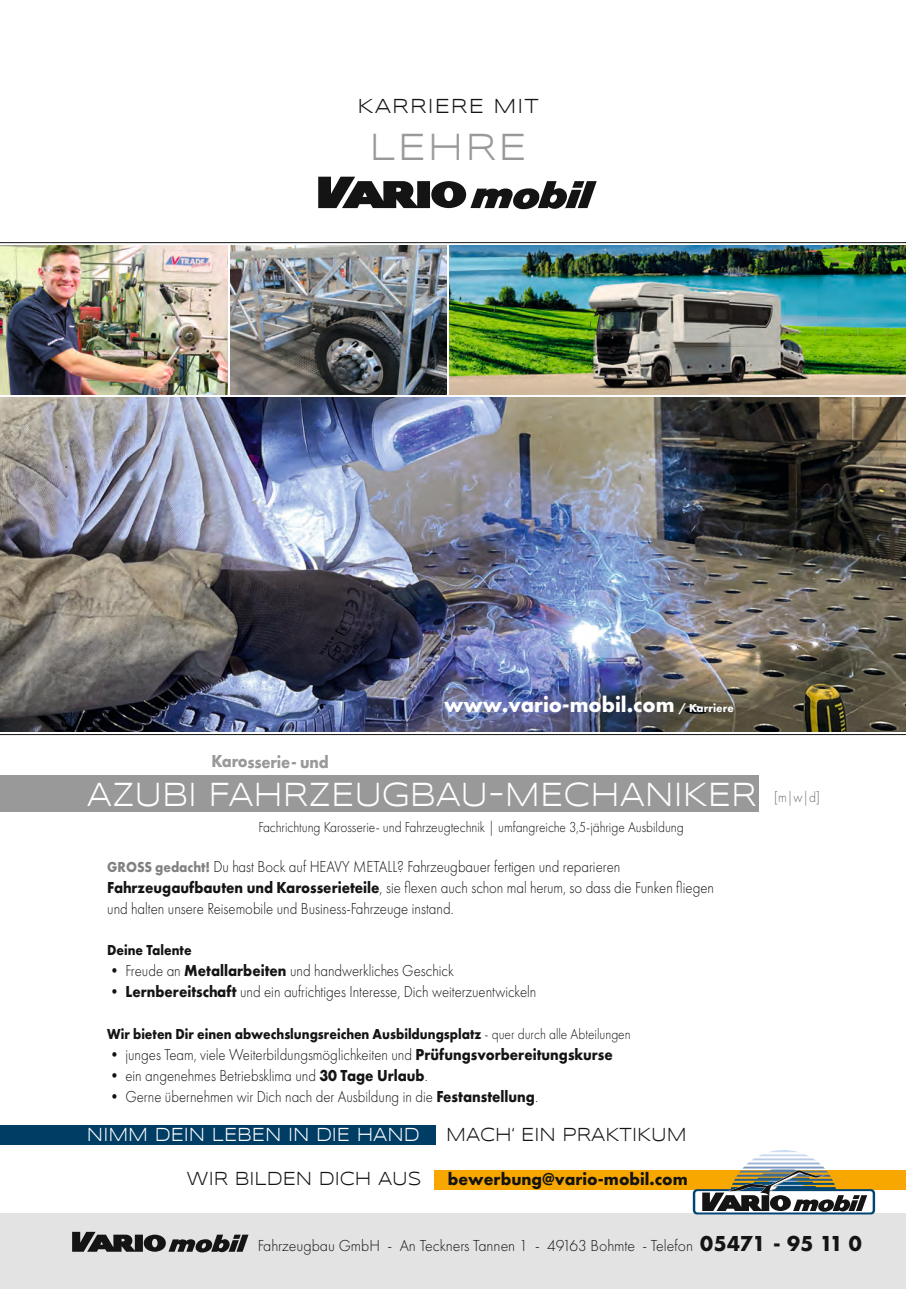
<style>
.page{position:relative;width:906px;height:1289px;background:#fff}
.page>*{position:absolute;margin:0;border:0;box-sizing:border-box;transform-origin:0 0}
.t1{font:39px "Syncopate";letter-spacing:.05em;color:#999;scale:.96 1}
.t2{font:34.5px "Syncopate";color:#fff;scale:.9 1}
.t3{font:700 22.5px "Futura PT";color:#fff;scale:.96 1}
.t4{font:21px "Syncopate";letter-spacing:.05em;color:#131413;scale:.96 1}
.t5{font:19.5px "Syncopate";color:#131413;scale:.9 1}
.t6{font:19.5px "Syncopate";color:#fff;scale:.9 1}
.t7{font:700 18px "Futura PT";color:#131413;scale:.96 1}
.t8{font:700 18px "Futura PT";letter-spacing:-.015em;color:#999;scale:.9 1}
.t9{font:300 16.5px/21px "Futura PT";color:#131413;scale:.9 1}
.t10{font:300 16.5px "Futura PT";color:#131413;scale:.96 1}
.t11{font:700 15px "Futura PT";color:#131413;scale:.9 1}
.t12{font:300 15px "Futura PT";color:#131413;scale:.9 1}
.t13{font:300 15px "Futura PT";color:#686867;scale:.9 1}
.s1{font-size:12px}
.s2{font-weight:700;font-size:15px;color:#818181}
.s3{font-weight:700}
.s4{font-weight:300}
.s5{font-weight:700;font-size:22.5px}
</style>
<div class="page">
<img style="left:0;top:397px;width:906px;height:334px">
<div style="left:0;top:775px;width:759px;height:37px;background:#999"></div>
<div style="left:0;top:1124px;width:435px;height:20px;background:#003d65"></div>
<div style="left:0;top:1213px;width:906px;height:75px;background:#e3e3e3"></div>
<hr style="left:0;top:242px;width:906px;height:1px;background:#131413">
<hr style="left:0;top:734px;width:906px;height:1px;background:#131413">
<img style="left:230px;top:245px;width:216px;height:149px">
<img style="left:450px;top:245px;width:456px;height:149px">
<img style="left:0;top:245px;width:227px;height:149px">
<svg style="left:72px;top:1231px;width:176px;height:22px"></svg>
<svg style="left:318px;top:177px;width:279px;height:33px"></svg>
<div style="left:435px;top:1170px;width:471px;height:19px;background:#f8a600"></div>
<svg style="left:693px;top:1150px;width:182px;height:64px"></svg>
<p class="t4" style="left:358px;top:94px;width:190px">KARRIERE MIT</p>
<h1 class="t1" style="left:370px;top:125px;width:165px">LEHRE</h1>
<p class="t8" style="left:212px;top:750px;width:132px">Karosserie- und</p>
<h3 class="t3" style="left:444px;top:689px;width:303px">www.vario-mobil.com <span class="s1">/ Karriere</span></h3>
<h2 class="t2" style="left:87px;top:774px;width:745px">AZUBI FAHRZEUGBAU-MECHANIKER</h2>
<p class="t12" style="left:258px;top:818px;width:474px">Fachrichtung Karosserie- und Fahrzeugtechnik | umfangreiche 3,5-jährige Ausbildung</p>
<p class="t9" style="left:107px;top:856px;width:676px"><span class="s2">GROSS gedacht!</span> Du hast Bock auf HEAVY METALL? Fahrzeugbauer fertigen und reparieren<br><span class="s3">Fahrzeugaufbauten und Karosserieteile</span>, sie flexen auch schon mal herum, so dass die Funken fliegen und halten unsere Reisemobile und Business-Fahrzeuge instand.</p>
<p class="t11" style="left:107px;top:940px;width:95px">Deine Talente</p>
<p class="t9" style="left:107px;top:960px;width:387px">• Freude an <span class="s3">Metallarbeiten</span> und handwerkliches Geschick</p>
<p class="t9" style="left:107px;top:981px;width:478px">• <span class="s3">Lernbereitschaft</span> und ein aufrichtiges Interesse, Dich weiterzuentwickeln</p>
<p class="t11" style="left:107px;top:1024px;width:583px">Wir bieten Dir einen abwechslungsreichen Ausbildungsplatz <span class="s4">- quer durch alle Abteilungen</span></p>
<p class="t9" style="left:107px;top:1044px;width:563px">• junges Team, viele Weiterbildungsmöglichkeiten und <span class="s3">Prüfungsvorbereitungskurse</span></p>
<p class="t9" style="left:107px;top:1065px;width:358px">• ein angenehmes Betriebsklima und <span class="s3">30 Tage Urlaub</span>.</p>
<p class="t9" style="left:107px;top:1086px;width:480px">• Gerne übernehmen wir Dich nach der Ausbildung in die <span class="s3">Festanstellung</span>.</p>
<p class="t6" style="left:87px;top:1123px;width:371px">NIMM DEIN LEBEN IN DIE HAND</p>
<p class="t5" style="left:446px;top:1123px;width:269px">MACH‘ EIN PRAKTIKUM</p>
<p class="t5" style="left:187px;top:1167px;width:262px">WIR BILDEN DICH AUS</p>
<p class="t7" style="left:448px;top:1167px;width:251px">bewerbung@vario-mobil.com</p>
<p class="t13" style="left:774px;top:788px;width:52px">[m|w|d]</p>
<p class="t10" style="left:258px;top:1236px;width:630px">Fahrzeugbau GmbH - An Teckners Tannen 1 - 49163 Bohmte - Telefon <span class="s5">05471 - 95 11 0</span></p>
</div>
